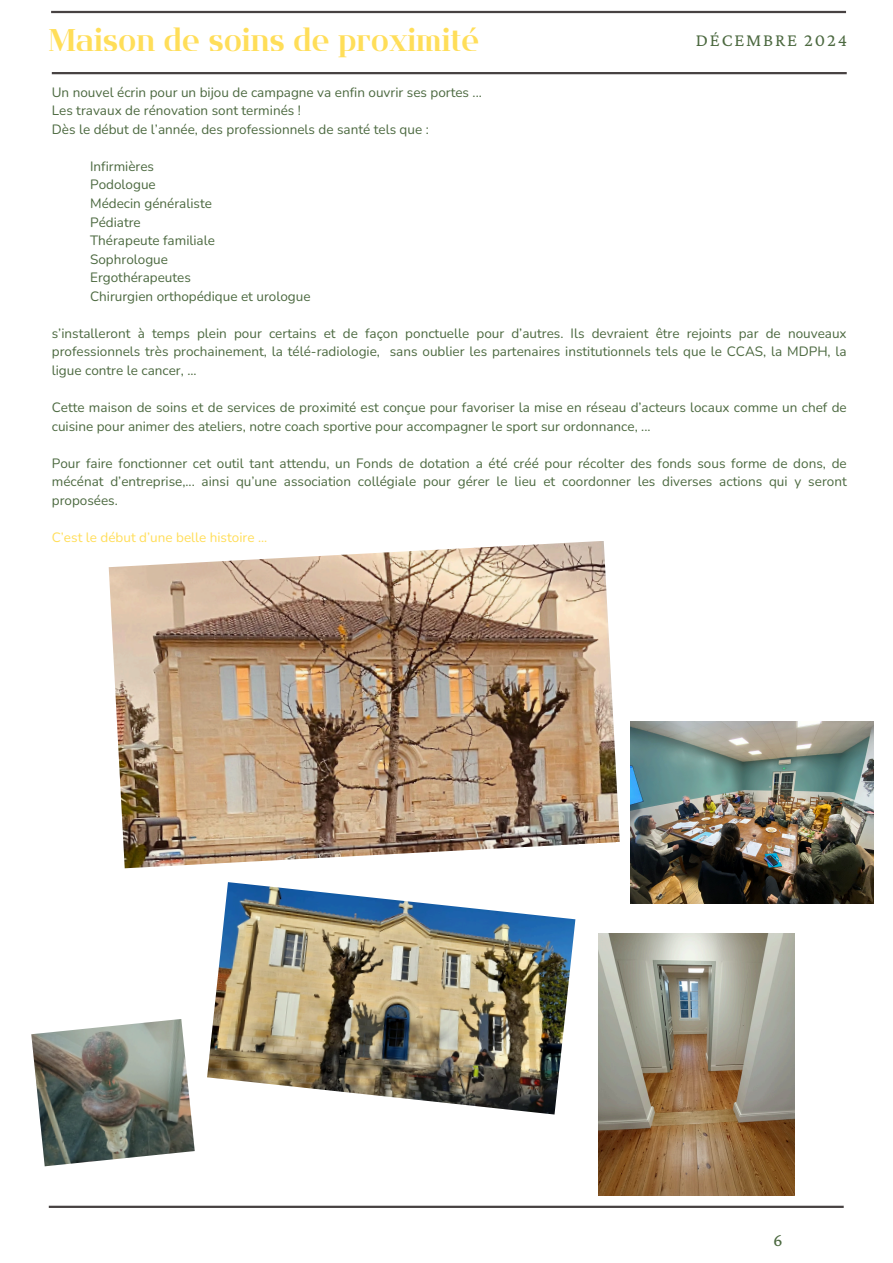
<style>
.page{position:relative;width:893px;height:1263px;background:#fff}
.page>*{position:absolute;margin:0;border:0;box-sizing:border-box;transform-origin:0 0}
.t1{font:31.35px "Flatory Serif 700";color:#ffde59}
.t2{font:18.75px "Crimson Pro";color:#4c6940}
.t3{font:18.38px "Crimson Pro";letter-spacing:.1em;color:#4c6940}
.t4{font:13.5px/18.6px "Nunito";color:#4c6940;text-align:justify}
.t5{font:13.5px "Nunito";color:#ffde59}
</style>
<div class="page">
<hr style="left:52px;top:72px;width:794px;height:2px;background:#474242">
<hr style="left:49px;top:1206px;width:794px;height:2px;background:#474242">
<hr style="left:51px;top:11px;width:795px;height:2px;background:#474242">
<img style="left:109px;top:541px;width:511px;height:327px">
<img style="left:630px;top:722px;width:243px;height:182px">
<img style="left:207px;top:882px;width:368px;height:232px">
<img style="left:599px;top:934px;width:195px;height:261px">
<img style="left:31px;top:1019px;width:164px;height:147px">
<h1 class="t1" style="left:49px;top:22px;width:432px">Maison de soins de proximité</h1>
<h2 class="t3" style="left:696px;top:29px;width:153px">DÉCEMBRE 2024</h2>
<p class="t4" style="left:52px;top:83px;width:431px">Un nouvel écrin pour un bijou de campagne va enfin ouvrir ses portes ...</p>
<p class="t4" style="left:52px;top:101px;width:251px">Les travaux de rénovation sont terminés !</p>
<p class="t4" style="left:52px;top:120px;width:378px">Dès le début de l’année, des professionnels de santé tels que :</p>
<p class="t4" style="left:90px;top:157px;width:65px">Infirmières</p>
<p class="t4" style="left:90px;top:176px;width:67px">Podologue</p>
<p class="t4" style="left:90px;top:194px;width:123px">Médecin généraliste</p>
<p class="t4" style="left:90px;top:213px;width:52px">Pédiatre</p>
<p class="t4" style="left:90px;top:231px;width:126px">Thérapeute familiale</p>
<p class="t4" style="left:90px;top:250px;width:79px">Sophrologue</p>
<p class="t4" style="left:90px;top:268px;width:102px">Ergothérapeutes</p>
<p class="t4" style="left:90px;top:287px;width:222px">Chirurgien orthopédique et urologue</p>
<p class="t4" style="left:52px;top:324px;width:796px">s’installeront à temps plein pour certains et de façon ponctuelle pour d’autres. Ils devraient être rejoints par de nouveaux professionnels très prochainement, la télé-radiologie, sans oublier les partenaires institutionnels tels que le CCAS, la MDPH, la ligue contre le cancer, ...</p>
<p class="t4" style="left:52px;top:398px;width:796px">Cette maison de soins et de services de proximité est conçue pour favoriser la mise en réseau d’acteurs locaux comme un chef de cuisine pour animer des ateliers, notre coach sportive pour accompagner le sport sur ordonnance, ...</p>
<p class="t4" style="left:52px;top:454px;width:796px">Pour faire fonctionner cet outil tant attendu, un Fonds de dotation a été créé pour récolter des fonds sous forme de dons, de mécénat d’entreprise,... ainsi qu’une association collégiale pour gérer le lieu et coordonner les diverses actions qui y seront proposées.</p>
<p class="t5" style="left:52px;top:528px;width:217px">C’est le début d’une belle histoire ...</p>
<p class="t2" style="left:773px;top:1229px;width:11px">6</p>
</div>
